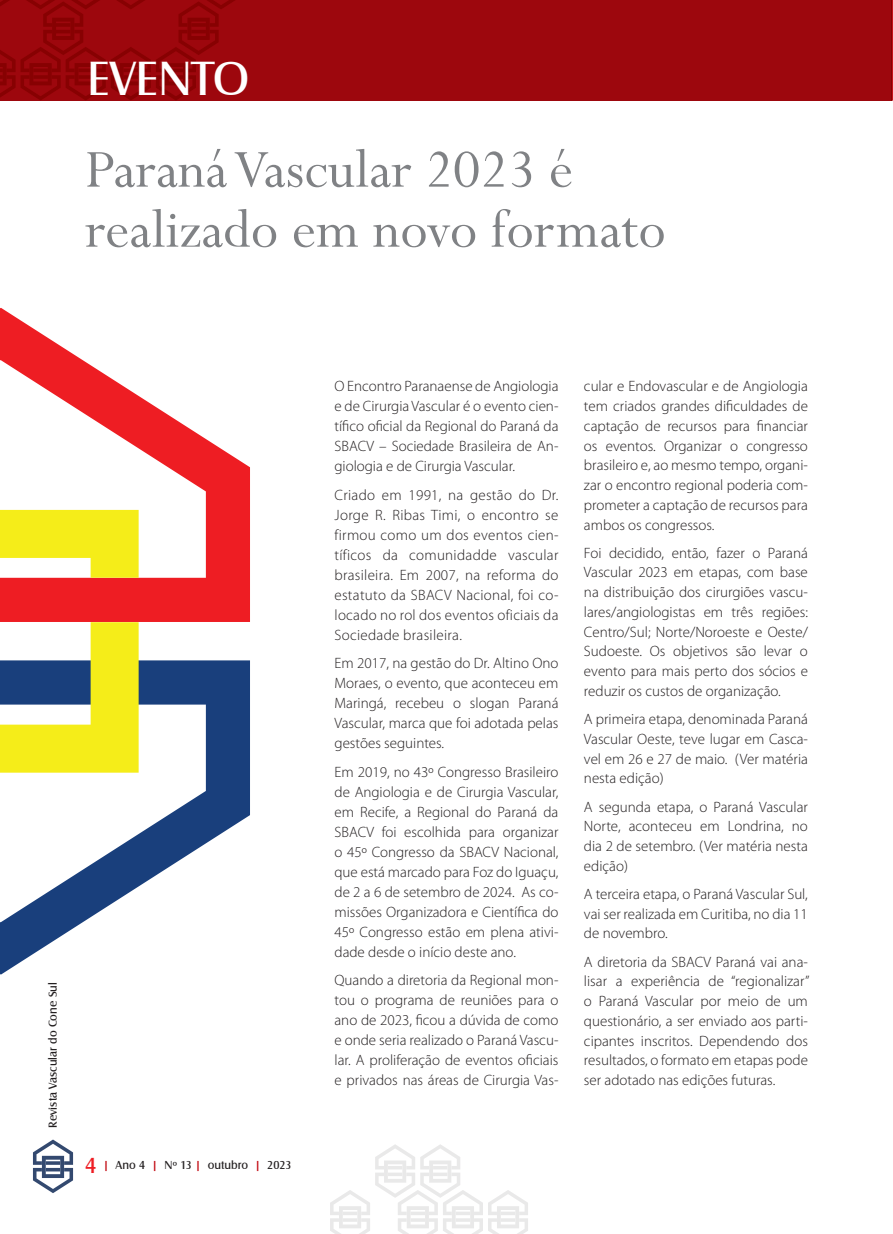
<style>
.page{position:relative;width:893px;height:1234px;background:#fff}
.page>*{position:absolute;margin:0;border:0;box-sizing:border-box;transform-origin:0 0}
.t1{font:60px/60px "Perpetua";color:#808285}
.t2{font:49.5px "Castle T";color:#fff}
.t3{font:300 15px/20px "Myriad Pro";color:#231f20;text-align:justify}
.t4{font:12px "Castle T";color:#231f20}
.s1{font-size:22.5px;color:#ee1d23}
.s2{color:#c4121a}
</style>
<div class="page">
<svg style="left:0;top:308px;width:250px;height:314px"></svg>
<svg style="left:0;top:660px;width:250px;height:314px"></svg>
<svg style="left:0;top:510px;width:139px;height:67px"></svg>
<svg style="left:0;top:622px;width:139px;height:150px"></svg>
<div style="left:0;top:0;width:892px;height:101px;background:#9d070d"></div>
<svg style="left:892px;top:0;width:1px;height:101px"></svg>
<hr style="left:891px;top:0;width:1px;height:101px;background:#870102">
<svg style="left:0;top:0;width:235px;height:100px"></svg>
<svg style="left:33px;top:1139px;width:40px;height:53px"></svg>
<svg style="left:330px;top:1144px;width:198px;height:89px"></svg>
<h2 class="t2" style="left:87px;top:51px;width:164px">EVENTO</h2>
<h1 class="t1" style="left:85px;top:138px;width:582px">Paraná Vascular 2023 é realizado em novo formato</h1>
<p class="t4" style="left:46px;top:1127px;width:147px;rotate:-90deg">Revista Vascular do Cone Sul</p>
<p class="t4" style="left:85px;top:1157px;width:208px"><span class="s1">4</span> <span class="s2">|</span> Ano 4 <span class="s2">|</span> Nº 13 <span class="s2">|</span> outubro <span class="s2">|</span> 2023</p>
<p class="t3" style="left:334px;top:376px;width:225px">O Encontro Paranaense de Angiologia e de Cirurgia Vascular é o evento cien&shy;tífico oficial da Regional do Paraná da SBACV – Sociedade Brasileira de An&shy;giologia e de Cirurgia Vascular.</p>
<p class="t3" style="left:334px;top:485px;width:225px">Criado em 1991, na gestão do Dr.<br>Jorge R. Ribas Timi, o encontro se firmou como um dos eventos cien&shy;tíficos da comunidadde vascular brasileira. Em 2007, na reforma do estatuto da SBACV Nacional, foi co&shy;locado no rol dos eventos oficiais da Sociedade brasileira.</p>
<p class="t3" style="left:334px;top:653px;width:225px">Em 2017, na gestão do Dr. Altino Ono Moraes, o evento, que aconteceu em Maringá, recebeu o slogan Paraná Vascular, marca que foi adotada pelas gestões seguintes.</p>
<p class="t3" style="left:334px;top:761px;width:225px">Em 2019, no 43º Congresso Brasileiro de Angiologia e de Cirurgia Vascular, em Recife, a Regional do Paraná da SBACV foi escolhida para organizar o 45º Congresso da SBACV Nacional, que está marcado para Foz do Iguaçu, de 2 a 6 de setembro de 2024. As co&shy;missões Organizadora e Científica do 45º Congresso estão em plena ativi&shy;dade desde o início deste ano.</p>
<p class="t3" style="left:334px;top:970px;width:225px">Quando a diretoria da Regional mon&shy;tou o programa de reuniões para o ano de 2023, ficou a dúvida de como e onde seria realizado o Paraná Vascu&shy;lar. A proliferação de eventos oficiais e privados nas áreas de Cirurgia Vas-</p>
<p class="t3" style="left:584px;top:377px;width:225px">cular e Endovascular e de Angiologia tem criados grandes dificuldades de captação de recursos para financiar os eventos. Organizar o congresso brasileiro e, ao mesmo tempo, organi&shy;zar o encontro regional poderia com&shy;prometer a captação de recursos para ambos os congressos.</p>
<p class="t3" style="left:584px;top:543px;width:225px">Foi decidido, então, fazer o Paraná Vascular 2023 em etapas, com base na distribuição dos cirurgiões vascu&shy;lares/angiologistas em três regiões:<br>Centro/Sul; Norte/Noroeste e Oeste/ Sudoeste. Os objetivos são levar o evento para mais perto dos sócios e reduzir os custos de organização.</p>
<p class="t3" style="left:584px;top:709px;width:225px">A primeira etapa, denominada Paraná Vascular Oeste, teve lugar em Casca&shy;vel em 26 e 27 de maio. (Ver matéria nesta edição)</p>
<p class="t3" style="left:584px;top:796px;width:225px">A segunda etapa, o Paraná Vascular Norte, aconteceu em Londrina, no dia 2 de setembro. (Ver matéria nesta edição)</p>
<p class="t3" style="left:584px;top:884px;width:225px">A terceira etapa, o Paraná Vascular Sul, vai ser realizada em Curitiba, no dia 11 de novembro.</p>
<p class="t3" style="left:584px;top:951px;width:227px">A diretoria da SBACV Paraná vai ana&shy;lisar a experiência de “regionalizar” o Paraná Vascular por meio de um questionário, a ser enviado aos parti&shy;cipantes inscritos. Dependendo dos resultados, o formato em etapas pode ser adotado nas edições futuras.</p>
</div>
